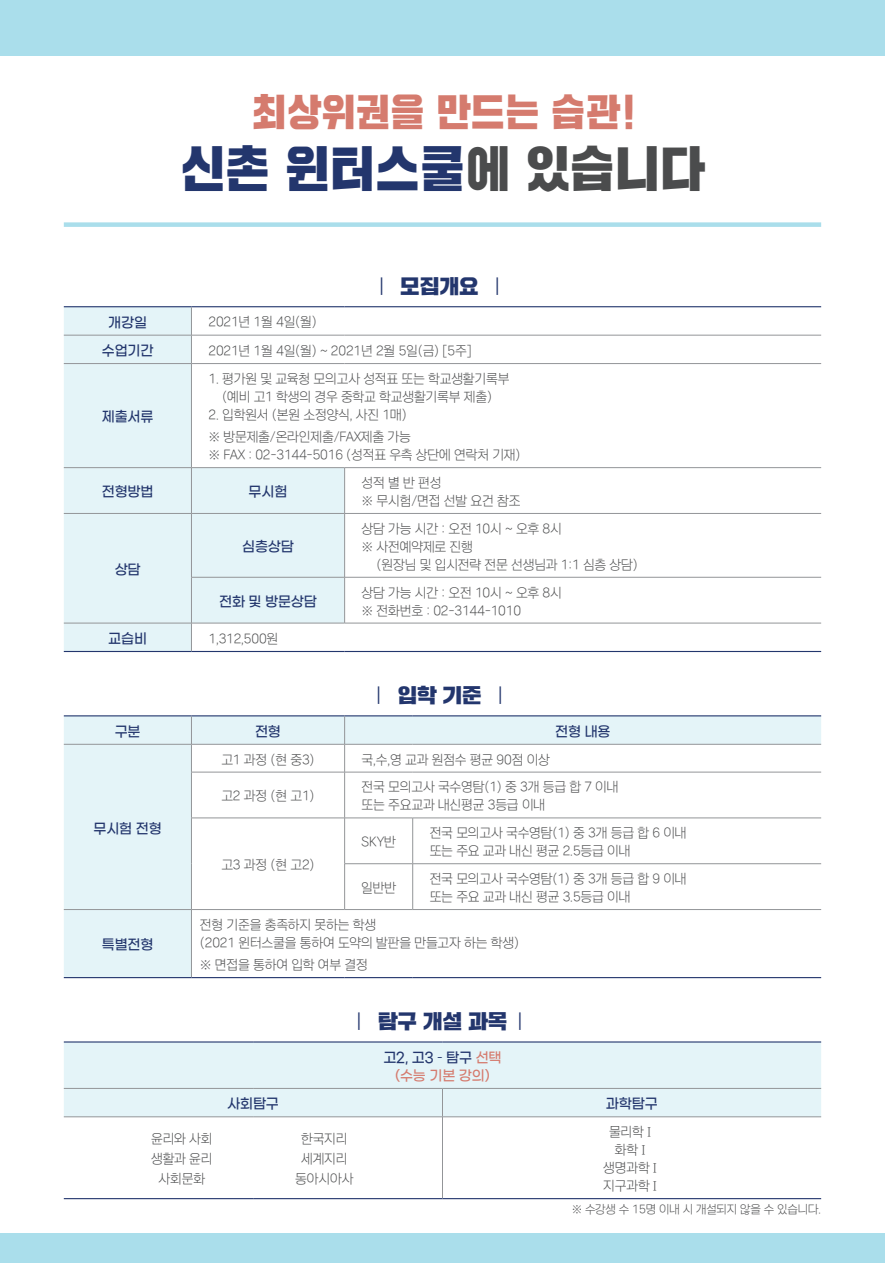
<style>
.page{position:relative;width:885px;height:1263px;background:#fff}
.page>*{position:absolute;margin:0;border:0;box-sizing:border-box;transform-origin:0 0}
.t1{font:48.3px "SD Gd Gothic";letter-spacing:.035em;color:#23366d;scale:.9 1}
.t2{font:37.05px "SD Gd Gothic";letter-spacing:.035em;color:#d57b6e;scale:.9 1}
.t3{font:19.5px "SD Gd Gothic";letter-spacing:.005em;color:#23366d;scale:.3 1}
.t4{font:500 14.25px "Gmarket Sans";letter-spacing:-.01em;color:#23366d;scale:.95 1}
.t5{font:500 14.25px/18px "Gmarket Sans";letter-spacing:-.01em;color:#d57b6e;text-align:center;scale:.95 1}
.t6{font:13.5px/18px "SD Gt Neo Ext c Lt";letter-spacing:-.02em;color:#4b4c4d;scale:.85 1}
.t7{font:12px "SD Gt Neo Ext c Lt";letter-spacing:-.02em;color:#4b4c4d;scale:.85 1}
.s1{color:#4b4c4d}
.s2{color:#23366d}
.s3{font-family:"SD Mj Neoa Uni c Rg"}
</style>
<div class="page">
<div style="left:0;top:0;width:884px;height:55px;background:#aadeeb"></div>
<div style="left:0;top:1233px;width:884px;height:30px;background:#aadeeb"></div>
<div style="left:64px;top:222px;width:757px;height:5px;background:#aadeeb"></div>
<svg style="left:64px;top:307px;width:280px;height:344px;fill:#e4f4f8"></svg>
<hr style="left:64px;top:335px;width:127px;height:1px;background:#939598">
<hr style="left:191px;top:335px;width:153px;height:1px;background:#939598">
<hr style="left:344px;top:335px;width:477px;height:1px;background:#939598">
<hr style="left:64px;top:513px;width:127px;height:1px;background:#939598">
<hr style="left:191px;top:513px;width:153px;height:1px;background:#939598">
<hr style="left:344px;top:513px;width:477px;height:1px;background:#939598">
<hr style="left:191px;top:577px;width:153px;height:1px;background:#939598">
<hr style="left:344px;top:577px;width:477px;height:1px;background:#939598">
<hr style="left:64px;top:623px;width:127px;height:1px;background:#939598">
<hr style="left:191px;top:623px;width:153px;height:1px;background:#939598">
<hr style="left:344px;top:623px;width:477px;height:1px;background:#939598">
<hr style="left:64px;top:363px;width:127px;height:1px;background:#939598">
<hr style="left:191px;top:363px;width:153px;height:1px;background:#939598">
<hr style="left:344px;top:363px;width:477px;height:1px;background:#939598">
<hr style="left:64px;top:467px;width:127px;height:1px;background:#939598">
<hr style="left:191px;top:467px;width:153px;height:1px;background:#939598">
<hr style="left:344px;top:467px;width:477px;height:1px;background:#939598">
<hr style="left:64px;top:306px;width:127px;height:1px;background:#23366d">
<hr style="left:191px;top:306px;width:153px;height:1px;background:#23366d">
<hr style="left:344px;top:306px;width:477px;height:1px;background:#23366d">
<hr style="left:64px;top:651px;width:127px;height:1px;background:#23366d">
<hr style="left:191px;top:651px;width:153px;height:1px;background:#23366d">
<hr style="left:344px;top:651px;width:477px;height:1px;background:#23366d">
<svg style="left:191px;top:307px;width:1px;height:56px"></svg>
<hr style="left:191px;top:364px;width:1px;height:103px;background:#939598">
<hr style="left:191px;top:468px;width:1px;height:45px;background:#939598">
<hr style="left:344px;top:468px;width:1px;height:45px;background:#939598">
<hr style="left:191px;top:514px;width:1px;height:63px;background:#939598">
<hr style="left:344px;top:514px;width:1px;height:63px;background:#939598">
<hr style="left:191px;top:577px;width:1px;height:46px;background:#939598">
<hr style="left:344px;top:577px;width:1px;height:46px;background:#939598">
<svg style="left:191px;top:623px;width:1px;height:28px"></svg>
<svg style="left:64px;top:716px;width:757px;height:261px"></svg>
<hr style="left:64px;top:909px;width:127px;height:1px;background:#939598">
<hr style="left:344px;top:863px;width:68px;height:1px;background:#939598">
<hr style="left:412px;top:863px;width:409px;height:1px;background:#939598">
<hr style="left:191px;top:772px;width:153px;height:1px;background:#939598">
<hr style="left:344px;top:772px;width:68px;height:1px;background:#939598">
<hr style="left:412px;top:772px;width:409px;height:1px;background:#939598">
<hr style="left:191px;top:818px;width:153px;height:1px;background:#939598">
<hr style="left:344px;top:818px;width:68px;height:1px;background:#939598">
<hr style="left:412px;top:818px;width:409px;height:1px;background:#939598">
<hr style="left:191px;top:909px;width:153px;height:1px;background:#939598">
<hr style="left:344px;top:909px;width:68px;height:1px;background:#939598">
<hr style="left:412px;top:909px;width:409px;height:1px;background:#939598">
<hr style="left:64px;top:715px;width:127px;height:1px;background:#23366d">
<hr style="left:191px;top:715px;width:153px;height:1px;background:#23366d">
<hr style="left:344px;top:715px;width:68px;height:1px;background:#23366d">
<hr style="left:412px;top:715px;width:409px;height:1px;background:#23366d">
<hr style="left:64px;top:977px;width:127px;height:1px;background:#23366d">
<hr style="left:191px;top:977px;width:153px;height:1px;background:#23366d">
<hr style="left:344px;top:977px;width:68px;height:1px;background:#23366d">
<hr style="left:412px;top:977px;width:409px;height:1px;background:#23366d">
<svg style="left:191px;top:716px;width:1px;height:56px"></svg>
<svg style="left:344px;top:716px;width:1px;height:56px"></svg>
<hr style="left:191px;top:772px;width:1px;height:46px;background:#939598">
<hr style="left:344px;top:772px;width:1px;height:46px;background:#939598">
<hr style="left:191px;top:818px;width:1px;height:46px;background:#939598">
<hr style="left:191px;top:864px;width:1px;height:45px;background:#939598">
<hr style="left:344px;top:818px;width:1px;height:45px;background:#939598">
<hr style="left:412px;top:818px;width:1px;height:45px;background:#939598">
<hr style="left:344px;top:864px;width:1px;height:45px;background:#939598">
<hr style="left:412px;top:864px;width:1px;height:45px;background:#939598">
<hr style="left:191px;top:910px;width:1px;height:67px;background:#939598">
<hr style="left:64px;top:744px;width:127px;height:1px;background:#939598">
<hr style="left:191px;top:744px;width:153px;height:1px;background:#939598">
<hr style="left:344px;top:744px;width:68px;height:1px;background:#939598">
<hr style="left:412px;top:744px;width:409px;height:1px;background:#939598">
<div style="left:64px;top:1042px;width:757px;height:74px;background:#e4f4f8"></div>
<hr style="left:64px;top:1088px;width:189px;height:1px;background:#939598">
<hr style="left:253px;top:1088px;width:189px;height:1px;background:#939598">
<hr style="left:442px;top:1088px;width:379px;height:1px;background:#939598">
<hr style="left:64px;top:1041px;width:189px;height:1px;background:#23366d">
<hr style="left:253px;top:1041px;width:189px;height:1px;background:#23366d">
<hr style="left:442px;top:1041px;width:379px;height:1px;background:#23366d">
<hr style="left:64px;top:1198px;width:189px;height:1px;background:#23366d">
<hr style="left:253px;top:1198px;width:189px;height:1px;background:#23366d">
<hr style="left:442px;top:1198px;width:379px;height:1px;background:#23366d">
<svg style="left:442px;top:1089px;width:1px;height:27px"></svg>
<hr style="left:442px;top:1117px;width:1px;height:81px;background:#939598">
<hr style="left:64px;top:1116px;width:189px;height:1px;background:#939598">
<hr style="left:253px;top:1116px;width:189px;height:1px;background:#939598">
<hr style="left:442px;top:1116px;width:379px;height:1px;background:#939598">
<h2 class="t2" style="left:252px;top:93px;width:426px">최상위권을 만드는 습관!</h2>
<h1 class="t1" style="left:181px;top:144px;width:582px">신촌 윈터스쿨<span class="s1">에 있습니다</span></h1>
<h3 class="t3" style="left:380px;top:276px;width:394px">I 모집개요 I</h3>
<p class="t4" style="left:108px;top:315px;width:42px">개강일</p>
<p class="t6" style="left:208px;top:313px;width:129px">2021년 1월 4일(월)</p>
<p class="t4" style="left:102px;top:343px;width:56px">수업기간</p>
<p class="t6" style="left:208px;top:342px;width:311px">2021년 1월 4일(월) ~ 2021년 2월 5일(금) [5주]</p>
<p class="t4" style="left:102px;top:409px;width:56px">제출서류</p>
<p class="t6" style="left:208px;top:370px;width:356px;text-align:center">1. 평가원 및 교육청 모의고사 성적표 또는 학교생활기록부 (예비 고1 학생의 경우 중학교 학교생활기록부 제출)</p>
<p class="t6" style="left:208px;top:404px;width:240px;line-height:22.2px">2. 입학원서 (본원 소정양식, 사진 1매) ※ 방문제출/온라인제출/FAX제출 가능</p>
<p class="t6" style="left:208px;top:446px;width:369px">※ FAX : 02-3144-5016 (성적표 우측 상단에 연락처 기재)</p>
<p class="t4" style="left:102px;top:484px;width:56px">전형방법</p>
<p class="t4" style="left:248px;top:484px;width:42px">무시험</p>
<p class="t6" style="left:361px;top:474px;width:188px">성적 별 반 편성<br>※ 무시험/면접 선발 요건 참조</p>
<p class="t4" style="left:115px;top:562px;width:29px">상담</p>
<p class="t4" style="left:242px;top:539px;width:56px">심층상담</p>
<p class="t6" style="left:361px;top:520px;width:237px">상담 가능 시간 : 오전 10시 ~ 오후 8시 ※ 사전예약제로 진행</p>
<p class="t6" style="left:376px;top:556px;width:309px">(원장님 및 입시전략 전문 선생님과 1:1 심층 상담)</p>
<p class="t4" style="left:219px;top:594px;width:104px">전화 및 방문상담</p>
<p class="t6" style="left:361px;top:584px;width:237px">상담 가능 시간 : 오전 10시 ~ 오후 8시 ※ 전화번호 : 02-3144-1010</p>
<p class="t4" style="left:108px;top:631px;width:42px">교습비</p>
<p class="t6" style="left:208px;top:630px;width:84px">1,312,500원</p>
<h3 class="t3" style="left:377px;top:685px;width:413px">I 입학 기준 I</h3>
<p class="t4" style="left:115px;top:724px;width:29px">구분</p>
<p class="t4" style="left:255px;top:724px;width:29px">전형</p>
<p class="t4" style="left:555px;top:724px;width:60px">전형 내용</p>
<p class="t4" style="left:93px;top:820px;width:73px">무시험 전형</p>
<p class="t4" style="left:102px;top:937px;width:56px">특별전형</p>
<p class="t6" style="left:221px;top:751px;width:111px">고1 과정 (현 중3)</p>
<p class="t6" style="left:361px;top:751px;width:223px">국,수,영 교과 원점수 평균 90점 이상</p>
<p class="t6" style="left:221px;top:787px;width:111px">고2 과정 (현 고1)</p>
<p class="t6" style="left:361px;top:778px;width:304px">전국 모의고사 국수영탐(1) 중 3개 등급 합 7 이내 또는 주요교과 내신평균 3등급 이내</p>
<p class="t6" style="left:221px;top:856px;width:111px">고3 과정 (현 고2)</p>
<p class="t6" style="left:361px;top:833px;width:43px">SKY반</p>
<p class="t6" style="left:429px;top:824px;width:304px">전국 모의고사 국수영탐(1) 중 3개 등급 합 6 이내 또는 주요 교과 내신 평균 2.5등급 이내</p>
<p class="t6" style="left:361px;top:879px;width:43px">일반반</p>
<p class="t6" style="left:429px;top:870px;width:304px">전국 모의고사 국수영탐(1) 중 3개 등급 합 9 이내 또는 주요 교과 내신 평균 3.5등급 이내</p>
<p class="t6" style="left:200px;top:916px;width:377px">전형 기준을 충족하지 못하는 학생<br>(2021 윈터스쿨을 통하여 도약의 발판을 만들고자 하는 학생)</p>
<p class="t6" style="left:200px;top:956px;width:199px">※ 면접을 통하여 입학 여부 결정</p>
<h3 class="t3" style="left:358px;top:1011px;width:544px">I 탐구 개설 과목 I</h3>
<p class="t5" style="left:383px;top:1049px;width:126px"><span class="s2">고2, 고3 – 탐구</span> 선택 (수능 기본 강의)</p>
<p class="t4" style="left:227px;top:1096px;width:56px">사회탐구</p>
<p class="t4" style="left:606px;top:1096px;width:56px">과학탐구</p>
<p class="t6" style="left:151px;top:1129px;width:74px;line-height:20.2px;text-align:center">윤리와 사회 생활과 윤리 사회문화</p>
<p class="t6" style="left:295px;top:1129px;width:70px;line-height:20.2px;text-align:center">한국지리 세계지리 동아시아사</p>
<p class="t6" style="left:603px;top:1123px;width:69px;text-align:center">물리학<span class="s3">Ⅰ </span>화학<span class="s3">Ⅰ </span>생명과학<span class="s3">Ⅰ </span>지구과학<span class="s3">Ⅰ</span></p>
<p class="t7" style="left:571px;top:1203px;width:295px">※ 수강생 수 15명 이내 시 개설되지 않을 수 있습니다.</p>
</div>
